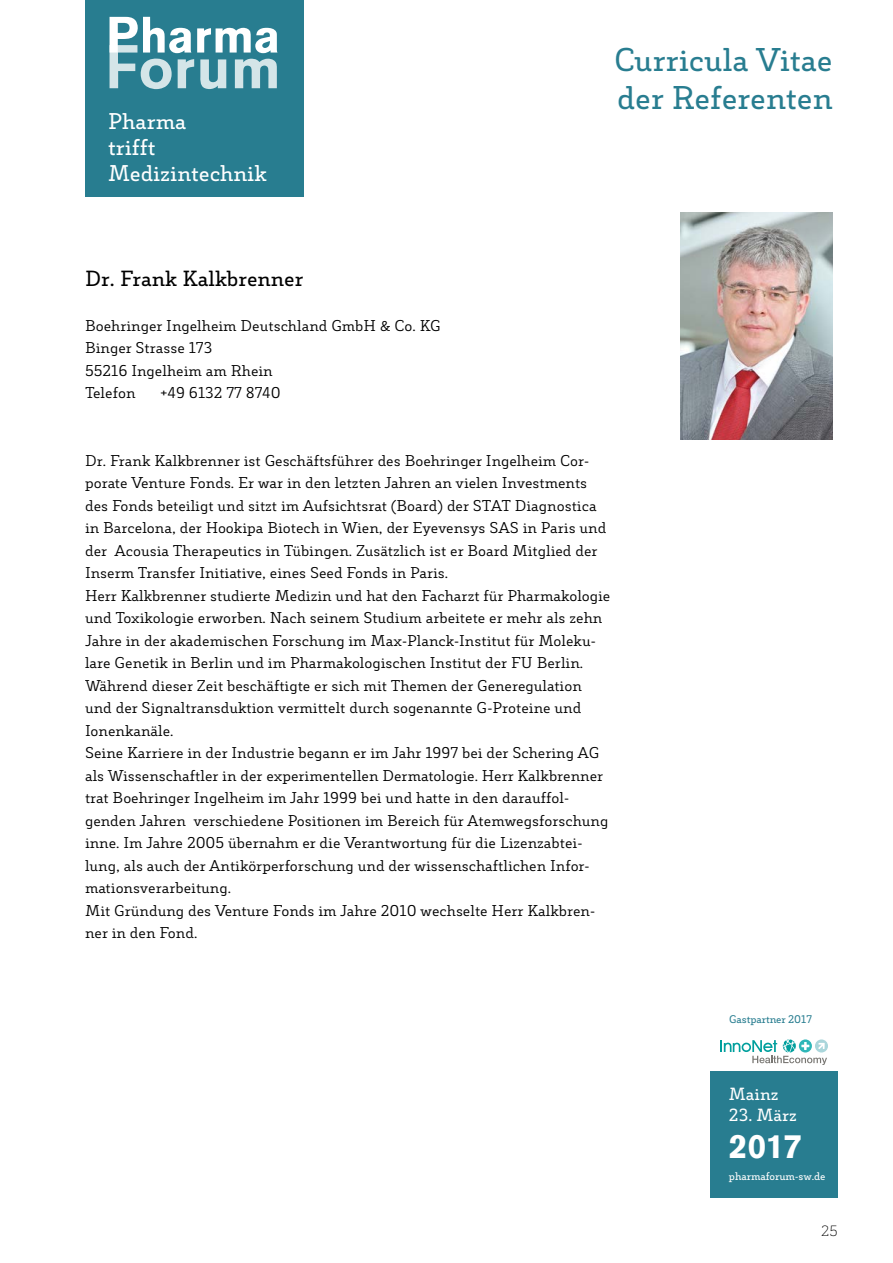
<style>
.page{position:relative;width:893px;height:1263px;background:#fff}
.page>*{position:absolute;margin:0;border:0;box-sizing:border-box;transform-origin:0 0}
.t1{font:900 33px "Akzidenz Grotesk";color:#fff}
.t2{font:600 31.5px/37.8px "Decour";color:#287d90}
.t3{font:600 21.75px/26.1px "Decour";color:#fff}
.t4{font:600 21px "Decour";color:#000}
.t5{font:600 16.95px "Decour";color:#fff}
.t6{font:15px/22.5px "Decour";color:#000}
.t7{font:200 14.25px "Decour";color:#000}
.t8{font:600 10.65px "Decour";letter-spacing:-.01em;color:#fff}
.t9{font:600 10.65px "Decour";letter-spacing:-.01em;color:#287d90}
</style>
<div class="page">
<div style="left:85px;top:0;width:218px;height:198px;background:#287d90"></div>
<svg style="left:110px;top:17px;width:168px;height:72px"></svg>
<div style="left:710px;top:1071px;width:128px;height:127px;background:#287d90"></div>
<svg style="left:720px;top:1039px;width:108px;height:26px"></svg>
<img style="left:680px;top:213px;width:153px;height:226px">
<h3 class="t3" style="left:108px;top:108px;width:160px">Pharma<br>trifft<br>Medizintechnik</h3>
<h3 class="t4" style="left:85px;top:265px;width:220px">Dr. Frank Kalkbrenner</h3>
<p class="t6" style="left:85px;top:314px;width:357px">Boehringer Ingelheim Deutschland GmbH &amp; Co. KG<br>Binger Strasse 173<br>55216 Ingelheim am Rhein<br>Telefon</p>
<p class="t6" style="left:160px;top:381px;width:122px">+49 6132 77 8740</p>
<h2 class="t2" style="left:614px;top:41px;width:220px">Curricula Vitae der Referenten</h2>
<p class="t6" style="left:85px;top:449px;width:527px">Dr. Frank Kalkbrenner ist Geschäftsführer des Boehringer Ingelheim Cor&shy;porate Venture Fonds. Er war in den letzten Jahren an vielen Investments des Fonds beteiligt und sitzt im Aufsichtsrat (Board) der STAT Diagnostica in Barcelona, der Hookipa Biotech in Wien, der Eyevensys SAS in Paris und der Acousia Therapeutics in Tübingen. Zusätzlich ist er Board Mitglied der Inserm Transfer Initiative, eines Seed Fonds in Paris.<br>Herr Kalkbrenner studierte Medizin und hat den Facharzt für Pharmakologie und Toxikologie erworben. Nach seinem Studium arbeitete er mehr als zehn Jahre in der akademischen Forschung im Max-Planck-Institut für Moleku&shy;lare Genetik in Berlin und im Pharmakologischen Institut der FU Berlin.<br>Während dieser Zeit beschäftigte er sich mit Themen der Generegulation und der Signaltransduktion vermittelt durch sogenannte G-Proteine und Ionenkanäle.<br>Seine Karriere in der Industrie begann er im Jahr 1997 bei der Schering AG als Wissenschaftler in der experimentellen Dermatologie. Herr Kalkbrenner trat Boehringer Ingelheim im Jahr 1999 bei und hatte in den darauffol&shy;genden Jahren verschiedene Positionen im Bereich für Atemwegsforschung inne. Im Jahre 2005 übernahm er die Verantwortung für die Lizenzabtei&shy;lung, als auch der Antikörperforschung und der wissenschaftlichen Infor&shy;mationsverarbeitung.<br>Mit Gründung des Venture Fonds im Jahre 2010 wechselte Herr Kalkbren&shy;ner in den Fond.</p>
<p class="t9" style="left:729px;top:1012px;width:84px">Gastpartner 2017</p>
<p class="t5" style="left:729px;top:1084px;width:51px">Mainz</p>
<p class="t5" style="left:729px;top:1105px;width:69px">23. März</p>
<h1 class="t1" style="left:729px;top:1126px;width:74px">2017</h1>
<p class="t8" style="left:729px;top:1169px;width:98px">pharmaforum-sw.de</p>
<p class="t7" style="left:821px;top:1223px;width:18px">25</p>
</div>
